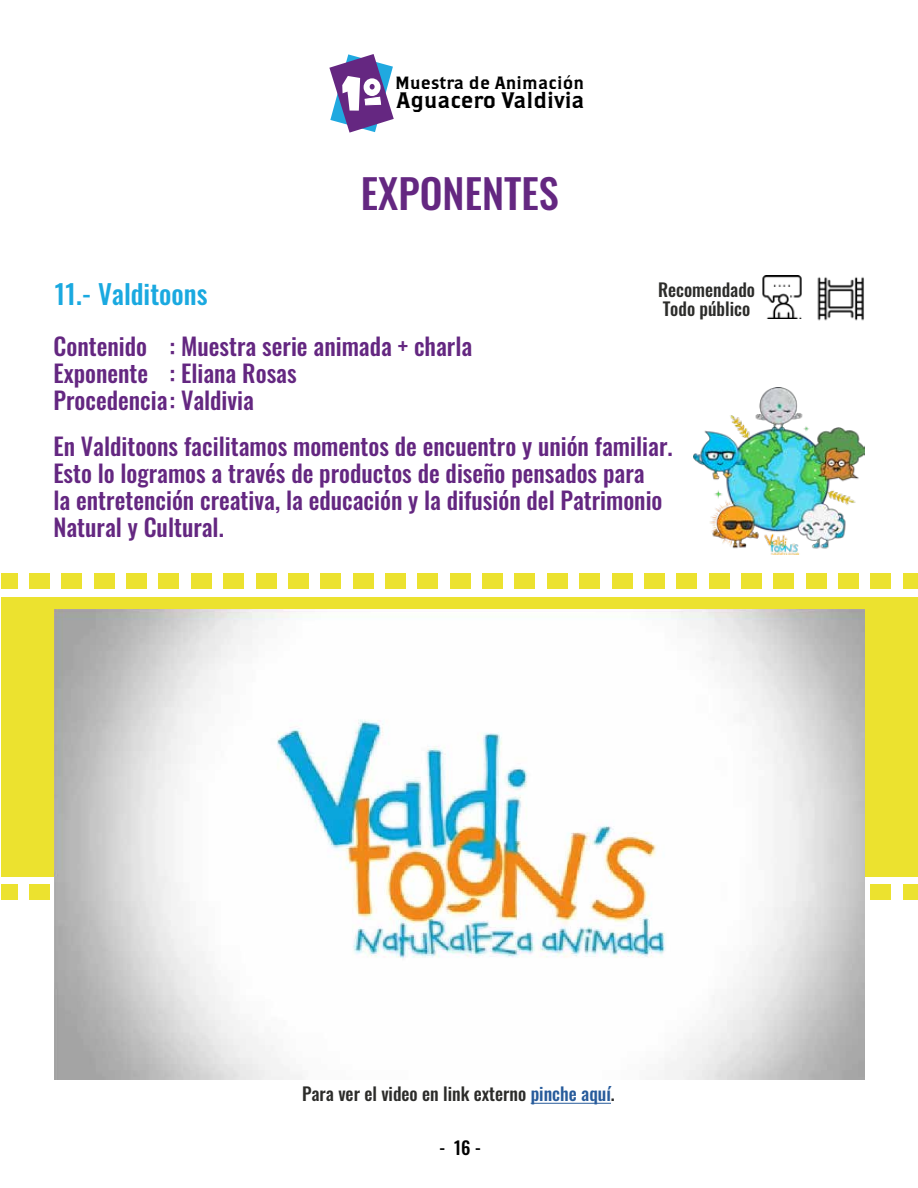
<style>
.page{position:relative;width:918px;height:1188px;background:#fff}
.page>*{position:absolute;margin:0;border:0;box-sizing:border-box;transform-origin:0 0}
.t1{font:500 40.5px "Oswald";color:#642781}
.t2{font:500 27px "Oswald";color:#1aa9e0}
.t3{font:500 24px/27px "Oswald";color:#642781}
.t4{font:22.35px "Brothers OT";color:#000}
.t5{font:500 18px/19.5px "Oswald";color:#2c2c2a}
.t6{font:500 18px "Oswald";color:#000}
.t7{font:17.7px "Brothers OT";letter-spacing:.01em;color:#000}
.s1{color:#275b9b}
</style>
<div class="page">
<div style="left:1px;top:597px;width:917px;height:279px;background:#ece22f"></div>
<div style="left:29px;top:885px;width:21px;height:15px;background:#ece22f"></div>
<div style="left:1px;top:885px;width:16px;height:15px;background:#ece22f"></div>
<div style="left:871px;top:885px;width:20px;height:15px;background:#ece22f"></div>
<div style="left:903px;top:885px;width:15px;height:15px;background:#ece22f"></div>
<div style="left:29px;top:573px;width:21px;height:16px;background:#ece22f"></div>
<div style="left:1px;top:573px;width:16px;height:16px;background:#ece22f"></div>
<div style="left:94px;top:573px;width:21px;height:16px;background:#ece22f"></div>
<div style="left:62px;top:573px;width:20px;height:16px;background:#ece22f"></div>
<div style="left:159px;top:573px;width:20px;height:16px;background:#ece22f"></div>
<div style="left:126px;top:573px;width:21px;height:16px;background:#ece22f"></div>
<div style="left:223px;top:573px;width:21px;height:16px;background:#ece22f"></div>
<div style="left:191px;top:573px;width:21px;height:16px;background:#ece22f"></div>
<div style="left:288px;top:573px;width:21px;height:16px;background:#ece22f"></div>
<div style="left:256px;top:573px;width:20px;height:16px;background:#ece22f"></div>
<div style="left:353px;top:573px;width:20px;height:16px;background:#ece22f"></div>
<div style="left:320px;top:573px;width:21px;height:16px;background:#ece22f"></div>
<div style="left:417px;top:573px;width:21px;height:16px;background:#ece22f"></div>
<div style="left:385px;top:573px;width:21px;height:16px;background:#ece22f"></div>
<div style="left:482px;top:573px;width:21px;height:16px;background:#ece22f"></div>
<div style="left:450px;top:573px;width:21px;height:16px;background:#ece22f"></div>
<div style="left:547px;top:573px;width:21px;height:16px;background:#ece22f"></div>
<div style="left:515px;top:573px;width:20px;height:16px;background:#ece22f"></div>
<div style="left:612px;top:573px;width:20px;height:16px;background:#ece22f"></div>
<div style="left:579px;top:573px;width:21px;height:16px;background:#ece22f"></div>
<div style="left:676px;top:573px;width:21px;height:16px;background:#ece22f"></div>
<div style="left:644px;top:573px;width:21px;height:16px;background:#ece22f"></div>
<div style="left:741px;top:573px;width:21px;height:16px;background:#ece22f"></div>
<div style="left:709px;top:573px;width:20px;height:16px;background:#ece22f"></div>
<div style="left:806px;top:573px;width:21px;height:16px;background:#ece22f"></div>
<div style="left:773px;top:573px;width:21px;height:16px;background:#ece22f"></div>
<div style="left:871px;top:573px;width:20px;height:16px;background:#ece22f"></div>
<div style="left:838px;top:573px;width:21px;height:16px;background:#ece22f"></div>
<div style="left:903px;top:573px;width:15px;height:16px;background:#ece22f"></div>
<img style="left:762px;top:275px;width:40px;height:44px">
<img style="left:817px;top:277px;width:47px;height:44px">
<img style="left:694px;top:388px;width:171px;height:167px">
<hr style="left:531px;top:1103px;width:80px;height:1px;background:#275b9b">
<img style="left:54px;top:610px;width:811px;height:470px">
<svg style="left:329px;top:54px;width:65px;height:79px"></svg>
<p class="t7" style="left:395px;top:75px;width:190px">Muestra de Animación</p>
<p class="t4" style="left:397px;top:90px;width:190px">Aguacero Valdivia</p>
<p class="t2" style="left:55px;top:280px;width:154px">11.- Valditoons</p>
<h1 class="t1" style="left:361px;top:172px;width:199px">EXPONENTES</h1>
<p class="t3" style="left:53px;top:334px;width:202px">Contenido<br>Exponente<br>Procedencia: Valdivia</p>
<p class="t3" style="left:170px;top:334px;width:304px">: Muestra serie animada + charla : Eliana Rosas</p>
<p class="t5" style="left:658px;top:281px;width:99px">Recomendado<br>Todo público</p>
<p class="t3" style="left:53px;top:434px;width:621px">En Valditoons facilitamos momentos de encuentro y unión familiar.<br>Esto lo logramos a través de productos de diseño pensados para<br>la entretención creativa, la educación y la difusión del Patrimonio Natural y Cultural.</p>
<p class="t5" style="left:302px;top:1086px;width:314px">Para ver el video en link externo <span class="s1">pinche aquí</span>.</p>
<p class="t6" style="left:439px;top:1139px;width:44px">- 16 -</p>
</div>
